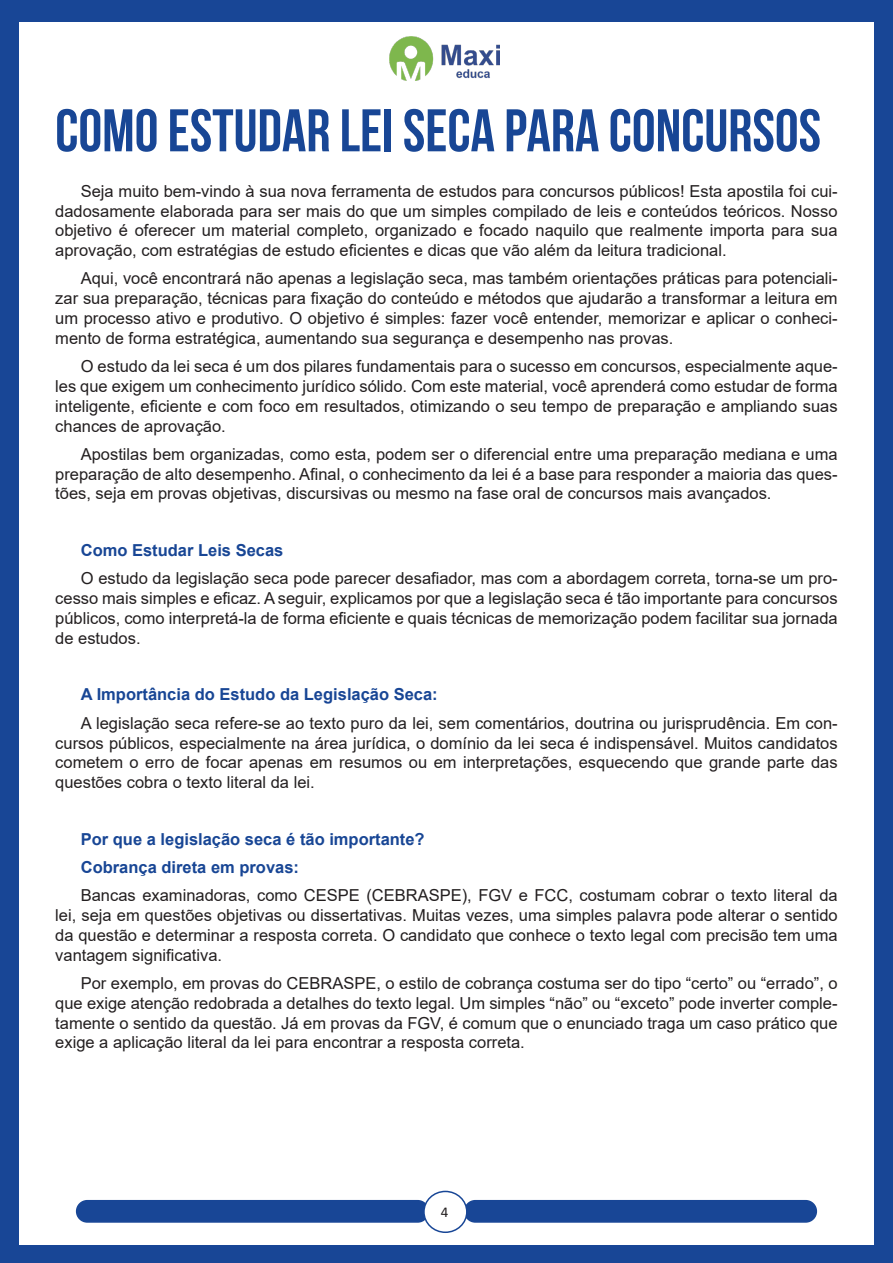
<style>
.page{position:relative;width:893px;height:1263px;background:#184696}
.page>*{position:absolute;margin:0;border:0;box-sizing:border-box;transform-origin:0 0}
.t1{font:700 60px "Bebas Neue";color:#184695}
.t2{font:16.5px/19.8px "Arial";color:#231f20;text-align:justify}
.t3{font:700 16.5px "Arial";color:#184695}
.t4{font:15px "Calibri";color:#231f20}
</style>
<div class="page">
<div style="left:19px;top:22px;width:855px;height:1223px;background:#fff"></div>
<div style="left:77px;top:1201px;width:351px;height:21px;background:#184696;border-radius:11px"></div>
<div style="left:76px;top:1200px;width:353px;height:23px;border:2px solid #184696;border-radius:11px"></div>
<div style="left:465px;top:1201px;width:351px;height:21px;background:#184696;border-radius:11px"></div>
<div style="left:464px;top:1200px;width:353px;height:23px;border:2px solid #184696;border-radius:11px"></div>
<div style="left:424px;top:1191px;width:43px;height:41px;background:#fff;border-radius:50%"></div>
<div style="left:423px;top:1191px;width:45px;height:42px;border:2px solid #184696;border-radius:50%"></div>
<img style="left:390px;top:37px;width:109px;height:44px">
<p class="t1" style="left:55px;top:98px;width:767px">COMO ESTUDAR LEI SECA PARA CONCURSOS</p>
<p class="t2" style="left:55px;top:181px;width:784px;text-indent:26px">Seja muito bem-vindo à sua nova ferramenta de estudos para concursos públicos! Esta apostila foi cui&shy;dadosamente elaborada para ser mais do que um simples compilado de leis e conteúdos teóricos. Nosso objetivo é oferecer um material completo, organizado e focado naquilo que realmente importa para sua aprovação, com estratégias de estudo eficientes e dicas que vão além da leitura tradicional.</p>
<p class="t2" style="left:55px;top:269px;width:784px;text-indent:26px">Aqui, você encontrará não apenas a legislação seca, mas também orientações práticas para potenciali&shy;zar sua preparação, técnicas para fixação do conteúdo e métodos que ajudarão a transformar a leitura em um processo ativo e produtivo. O objetivo é simples: fazer você entender, memorizar e aplicar o conheci&shy;mento de forma estratégica, aumentando sua segurança e desempenho nas provas.</p>
<p class="t2" style="left:55px;top:356px;width:784px;text-indent:26px">O estudo da lei seca é um dos pilares fundamentais para o sucesso em concursos, especialmente aque&shy;les que exigem um conhecimento jurídico sólido. Com este material, você aprenderá como estudar de forma inteligente, eficiente e com foco em resultados, otimizando o seu tempo de preparação e ampliando suas chances de aprovação.</p>
<p class="t2" style="left:55px;top:444px;width:784px;text-indent:26px">Apostilas bem organizadas, como esta, podem ser o diferencial entre uma preparação mediana e uma preparação de alto desempenho. Afinal, o conhecimento da lei é a base para responder a maioria das ques&shy;tões, seja em provas objetivas, discursivas ou mesmo na fase oral de concursos mais avançados.</p>
<p class="t3" style="left:81px;top:539px;width:204px">Como Estudar Leis Secas</p>
<p class="t2" style="left:55px;top:569px;width:784px;text-indent:26px">O estudo da legislação seca pode parecer desafiador, mas com a abordagem correta, torna-se um pro&shy;cesso mais simples e eficaz. A seguir, explicamos por que a legislação seca é tão importante para concursos públicos, como interpretá-la de forma eficiente e quais técnicas de memorização podem facilitar sua jornada de estudos.</p>
<p class="t3" style="left:81px;top:683px;width:358px">A Importância do Estudo da Legislação Seca:</p>
<p class="t2" style="left:55px;top:713px;width:784px;text-indent:26px">A legislação seca refere-se ao texto puro da lei, sem comentários, doutrina ou jurisprudência. Em con&shy;cursos públicos, especialmente na área jurídica, o domínio da lei seca é indispensável. Muitos candidatos cometem o erro de focar apenas em resumos ou em interpretações, esquecendo que grande parte das questões cobra o texto literal da lei.</p>
<p class="t3" style="left:81px;top:827px;width:345px">Por que a legislação seca é tão importante?</p>
<p class="t3" style="left:81px;top:856px;width:220px">Cobrança direta em provas:</p>
<p class="t2" style="left:55px;top:885px;width:784px;text-indent:26px">Bancas examinadoras, como CESPE (CEBRASPE), FGV e FCC, costumam cobrar o texto literal da lei, seja em questões objetivas ou dissertativas. Muitas vezes, uma simples palavra pode alterar o sentido da questão e determinar a resposta correta. O candidato que conhece o texto legal com precisão tem uma vantagem significativa.</p>
<p class="t2" style="left:55px;top:973px;width:784px;text-indent:26px">Por exemplo, em provas do CEBRASPE, o estilo de cobrança costuma ser do tipo “certo” ou “errado”, o que exige atenção redobrada a detalhes do texto legal. Um simples “não” ou “exceto” pode inverter comple&shy;tamente o sentido da questão. Já em provas da FGV, é comum que o enunciado traga um caso prático que exige a aplicação literal da lei para encontrar a resposta correta.</p>
<p class="t4" style="left:441px;top:1202px;width:9px">4</p>
</div>
